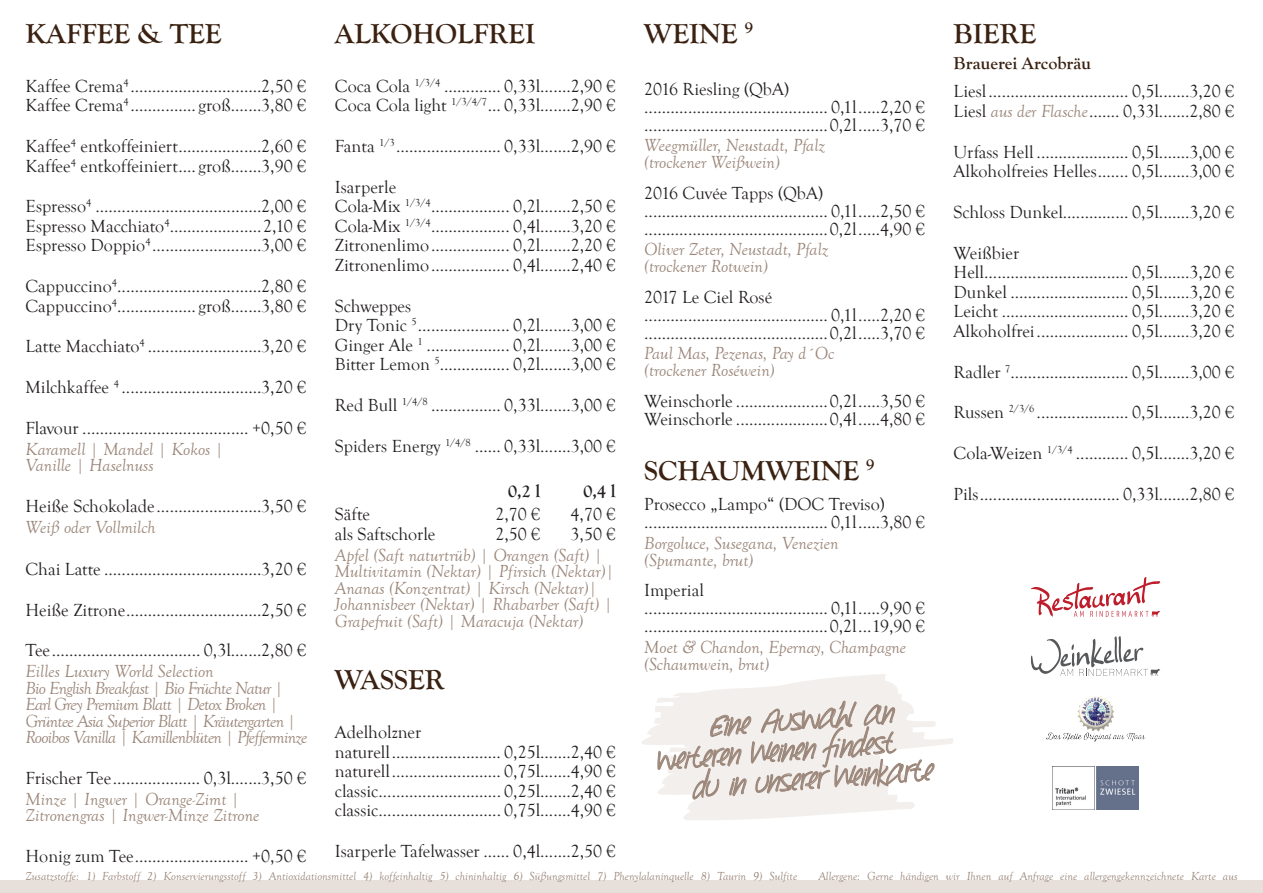
<style>
.page{position:relative;width:1263px;height:893px;background:#fff}
.page>*{position:absolute;margin:0;border:0;box-sizing:border-box;transform-origin:0 0}
.Stöhrer{font:28.5px "Southpaw";color:#9b8679}
.Kategorie{font:700 28.5px "Goudy Old Style T";color:#3a2111}
.Wein_Beschreibung{font:700 28.5px "Goudy Old Style T";color:#3a2111}
.Getränke_mit_Literan{font:18px/19.5px "Goudy Old Style T";color:#231f20}
.Weine{font:18px/18px "Goudy Old Style T";color:#231f20}
.Getränke_Beschreibun{font:italic 18px/16.5px "Goudy Old Style T";color:#9b8679}
.Wein_Beschreibung-2{font:italic 18px/16.5px "Goudy Old Style T";color:#9b8679}
.Getränke_Beschreibun-2{font:italic 18px/16.5px "Goudy Old Style T";letter-spacing:-.04em;color:#9b8679}
.Beschreibung_Kategor{font:700 18px "Goudy Old Style T";color:#3a2111}
.Getränke_mit_Literan-2{font:700 18px "Goudy Old Style T";color:#231f20}
.Zusatzstoffe{font:italic 12px "Goudy Old Style T";color:#9b8679}
.s1{font-style:italic;color:#9b8679}
</style>
<div class="page">
<div style="left:0;top:880px;width:1263px;height:13px;background:#e6dfda"></div>
<svg style="left:1031px;top:636px;width:129px;height:40px"></svg>
<img style="left:1052px;top:766px;width:87px;height:43px">
<svg style="left:1031px;top:577px;width:129px;height:40px"></svg>
<img style="left:1046px;top:695px;width:68px;height:45px">
<svg style="left:642px;top:674px;width:311px;height:146px"></svg>
<p class="Kategorie" style="left:26px;top:17px;width:198px">KAFFEE &amp; TEE</p>
<p class="Getränke_mit_Literan" style="left:26px;top:77px;width:282px">Kaffee Crema<sup>4</sup> ..............................2,50 €<br>Kaffee Crema<sup>4</sup> ............... groß.......3,80 €</p>
<p class="Getränke_mit_Literan" style="left:26px;top:137px;width:282px">Kaffee<sup>4</sup> entkoffeiniert...................2,60 €<br>Kaffee<sup>4</sup> entkoffeiniert.... groß.......3,90 €</p>
<p class="Getränke_mit_Literan" style="left:26px;top:197px;width:282px;text-align:justify">Espresso<sup>4</sup> ......................................2,00 € Espresso Macchiato<sup>4</sup>.....................2,10 € Espresso Doppio<sup>4</sup> .........................3,00 €</p>
<p class="Getränke_mit_Literan" style="left:26px;top:277px;width:282px">Cappuccino<sup>4</sup>.................................2,80 €<br>Cappuccino<sup>4</sup>.................. groß.......3,80 €</p>
<p class="Getränke_mit_Literan" style="left:26px;top:337px;width:282px">Latte Macchiato<sup>4</sup> ..........................3,20 €</p>
<p class="Getränke_mit_Literan" style="left:26px;top:378px;width:282px">Milchkaffee <sup>4</sup> ................................3,20 €</p>
<p class="Getränke_mit_Literan" style="left:26px;top:419px;width:282px">Flavour ...................................... +0,50 €</p>
<p class="Getränke_Beschreibun" style="left:26px;top:441px;width:200px">Karamell | Mandel | Kokos |<br>Vanille | Haselnuss</p>
<p class="Getränke_mit_Literan" style="left:26px;top:497px;width:282px">Heiße Schokolade........................3,50 €</p>
<p class="Getränke_Beschreibun" style="left:26px;top:519px;width:132px">Weiß oder Vollmilch</p>
<p class="Getränke_mit_Literan" style="left:26px;top:560px;width:282px">Chai Latte ....................................3,20 €</p>
<p class="Getränke_mit_Literan" style="left:26px;top:600px;width:282px">Heiße Zitrone...............................2,50 €</p>
<p class="Getränke_mit_Literan" style="left:26px;top:641px;width:282px">Tee.................................. 0,3l.......2,80 €</p>
<p class="Getränke_Beschreibun-2" style="left:26px;top:663px;width:283px">Eilles Luxury World Selection<br>Bio English Breakfast | Bio Früchte Natur | Earl Grey Premium Blatt | Detox Broken | Grüntee Asia Superior Blatt | Kräutergarten | Rooibos Vanilla | Kamillenblüten | Pfefferminze</p>
<p class="Getränke_mit_Literan" style="left:26px;top:769px;width:282px">Frischer Tee.................... 0,3l.......3,50 €</p>
<p class="Getränke_Beschreibun" style="left:26px;top:791px;width:235px">Minze | Ingwer | Orange-Zimt |<br>Zitronengras | Ingwer-Minze Zitrone</p>
<p class="Getränke_mit_Literan" style="left:26px;top:847px;width:282px">Honig zum Tee.......................... +0,50 €</p>
<p class="Kategorie" style="left:335px;top:17px;width:202px">ALKOHOLFREI</p>
<p class="Getränke_mit_Literan" style="left:335px;top:77px;width:282px">Coca Cola <sup>1/3/4</sup> ............. 0,33l.......2,90 €<br>Coca Cola light <sup>1/3/4/7</sup>... 0,33l.......2,90 €</p>
<p class="Getränke_mit_Literan" style="left:335px;top:137px;width:282px">Fanta <sup>1/3</sup>........................ 0,33l.......2,90 €</p>
<p class="Getränke_mit_Literan" style="left:335px;top:178px;width:282px">Isarperle<br>Cola-Mix <sup>1/3/4</sup>.................. 0,2l.......2,50 € Cola-Mix <sup>1/3/4</sup>.................. 0,4l.......3,20 € Zitronenlimo.................. 0,2l.......2,20 € Zitronenlimo.................. 0,4l.......2,40 €</p>
<p class="Getränke_mit_Literan" style="left:335px;top:296px;width:282px">Schweppes<br>Dry Tonic <sup>5</sup>..................... 0,2l.......3,00 € Ginger Ale <sup>1</sup> ................... 0,2l.......3,00 € Bitter Lemon <sup>5</sup>................ 0,2l.......3,00 €</p>
<p class="Getränke_mit_Literan" style="left:335px;top:396px;width:282px">Red Bull <sup>1/4/8</sup> ................ 0,33l.......3,00 €</p>
<p class="Getränke_mit_Literan" style="left:335px;top:436px;width:282px">Spiders Energy <sup>1/4/8</sup> ...... 0,33l.......3,00 €</p>
<p class="Getränke_mit_Literan-2" style="left:508px;top:481px;width:34px">0,2 l</p>
<p class="Getränke_mit_Literan-2" style="left:583px;top:481px;width:34px">0,4 l</p>
<p class="Getränke_mit_Literan" style="left:335px;top:505px;width:37px">Säfte</p>
<p class="Getränke_mit_Literan" style="left:495px;top:505px;width:46px">2,70 €</p>
<p class="Getränke_mit_Literan" style="left:571px;top:505px;width:46px">4,70 €</p>
<p class="Getränke_mit_Literan" style="left:335px;top:525px;width:102px">als Saftschorle</p>
<p class="Getränke_mit_Literan" style="left:495px;top:525px;width:46px">2,50 €</p>
<p class="Getränke_mit_Literan" style="left:571px;top:525px;width:46px">3,50 €</p>
<p class="Getränke_Beschreibun" style="left:335px;top:547px;width:281px">Apfel (Saft naturtrüb) | Orangen (Saft) | Multivitamin (Nektar) | Pfirsich (Nektar)| Ananas (Konzentrat) | Kirsch (Nektar)| Johannisbeer (Nektar) | Rhabarber (Saft) | Grapefruit (Saft) | Maracuja (Nektar)</p>
<p class="Kategorie" style="left:335px;top:664px;width:111px">WASSER</p>
<p class="Getränke_mit_Literan" style="left:335px;top:723px;width:282px">Adelholzner<br>naturell......................... 0,25l.......2,40 € naturell......................... 0,75l.......4,90 € classic............................ 0,25l.......2,40 € classic............................ 0,75l.......4,90 €</p>
<p class="Getränke_mit_Literan" style="left:335px;top:842px;width:282px">Isarperle Tafelwasser ...... 0,4l.......2,50 €</p>
<p class="Kategorie" style="left:644px;top:17px;width:110px">WEINE <sup>9</sup></p>
<p class="Weine" style="left:644px;top:80px;width:282px">2016 Riesling (QbA) .......................................... 0,1l.....2,20 € ..........................................0,2l.....3,70 €</p>
<p class="Wein_Beschreibung-2" style="left:644px;top:138px;width:182px">Weegmüller, Neustadt, Pfalz (trockener Weißwein)</p>
<p class="Weine" style="left:644px;top:184px;width:282px">2016 Cuvée Tapps (QbA) .......................................... 0,1l.....2,50 € ..........................................0,2l.....4,90 €</p>
<p class="Wein_Beschreibung-2" style="left:644px;top:242px;width:185px">Oliver Zeter, Neustadt, Pfalz (trockener Rotwein)</p>
<p class="Weine" style="left:644px;top:288px;width:282px">2017 Le Ciel Rosé .......................................... 0,1l.....2,20 € ..........................................0,2l.....3,70 €</p>
<p class="Wein_Beschreibung-2" style="left:644px;top:346px;width:192px">Paul Mas, Pezenas, Pay d´Oc (trockener Roséwein)</p>
<p class="Weine" style="left:644px;top:392px;width:282px">Weinschorle .....................0,2l.....3,50 €<br>Weinschorle .....................0,4l.....4,80 €</p>
<p class="Wein_Beschreibung" style="left:644px;top:454px;width:232px">SCHAUMWEINE <sup>9</sup></p>
<p class="Weine" style="left:644px;top:496px;width:282px">Prosecco „Lampo“ (DOC Treviso) .......................................... 0,1l.....3,80 €</p>
<p class="Wein_Beschreibung-2" style="left:644px;top:535px;width:196px">Borgoluce, Susegana, Venezien (Spumante, brut)</p>
<p class="Weine" style="left:644px;top:582px;width:282px">Imperial<br>.......................................... 0,1l.....9,90 € ..........................................0,2l...19,90 €</p>
<p class="Wein_Beschreibung-2" style="left:644px;top:639px;width:263px">Moet &amp; Chandon, Epernay, Champagne (Schaumwein, brut)</p>
<p class="Stöhrer" style="left:709px;top:709px;width:185px;rotate:-4deg">Eine Auswahl an</p>
<p class="Stöhrer" style="left:656px;top:742px;width:238px;rotate:-4deg">weiteren Weinen fi ndest</p>
<p class="Stöhrer" style="left:691px;top:770px;width:243px;rotate:-4deg">du in unserer Weinkarte</p>
<p class="Kategorie" style="left:954px;top:17px;width:84px">BIERE</p>
<p class="Beschreibung_Kategor" style="left:954px;top:53px;width:139px">Brauerei Arcobräu</p>
<p class="Getränke_mit_Literan" style="left:954px;top:82px;width:282px">Liesl................................ 0,5l.......3,20 €<br>Liesl <span class="s1">aus der Flasche</span>....... 0,33l.......2,80 €</p>
<p class="Getränke_mit_Literan" style="left:954px;top:142px;width:282px">Urfass Hell ..................... 0,5l.......3,00 €<br>Alkoholfreies Helles....... 0,5l.......3,00 €</p>
<p class="Getränke_mit_Literan" style="left:954px;top:203px;width:282px">Schloss Dunkel............... 0,5l.......3,20 €</p>
<p class="Getränke_mit_Literan" style="left:954px;top:243px;width:282px">Weißbier<br>Hell................................. 0,5l.......3,20 € Dunkel ........................... 0,5l.......3,20 € Leicht ............................. 0,5l.......3,20 € Alkoholfrei..................... 0,5l.......3,20 €</p>
<p class="Getränke_mit_Literan" style="left:954px;top:362px;width:282px">Radler <sup>7</sup>........................... 0,5l.......3,00 €</p>
<p class="Getränke_mit_Literan" style="left:954px;top:403px;width:282px">Russen <sup>2/3/6</sup> ..................... 0,5l.......3,20 €</p>
<p class="Getränke_mit_Literan" style="left:954px;top:444px;width:282px">Cola-Weizen <sup>1/3/4</sup> ............ 0,5l.......3,20 €</p>
<p class="Getränke_mit_Literan" style="left:954px;top:485px;width:282px">Pils................................ 0,33l.......2,80 €</p>
<p class="Zusatzstoffe" style="left:26px;top:869px;width:773px">Zusatzstoffe: 1) Farbstoff 2) Konservierungsstoff 3) Antioxidationsmittel 4) koffeinhaltig 5) chininhaltig 6) Süßungsmittel 7) Phenylalaninquelle 8) Taurin 9) Sulfite</p>
<p class="Zusatzstoffe" style="left:818px;top:869px;width:421px">Allergene: Gerne händigen wir Ihnen auf Anfrage eine allergengekennzeichnete Karte aus</p>
</div>
